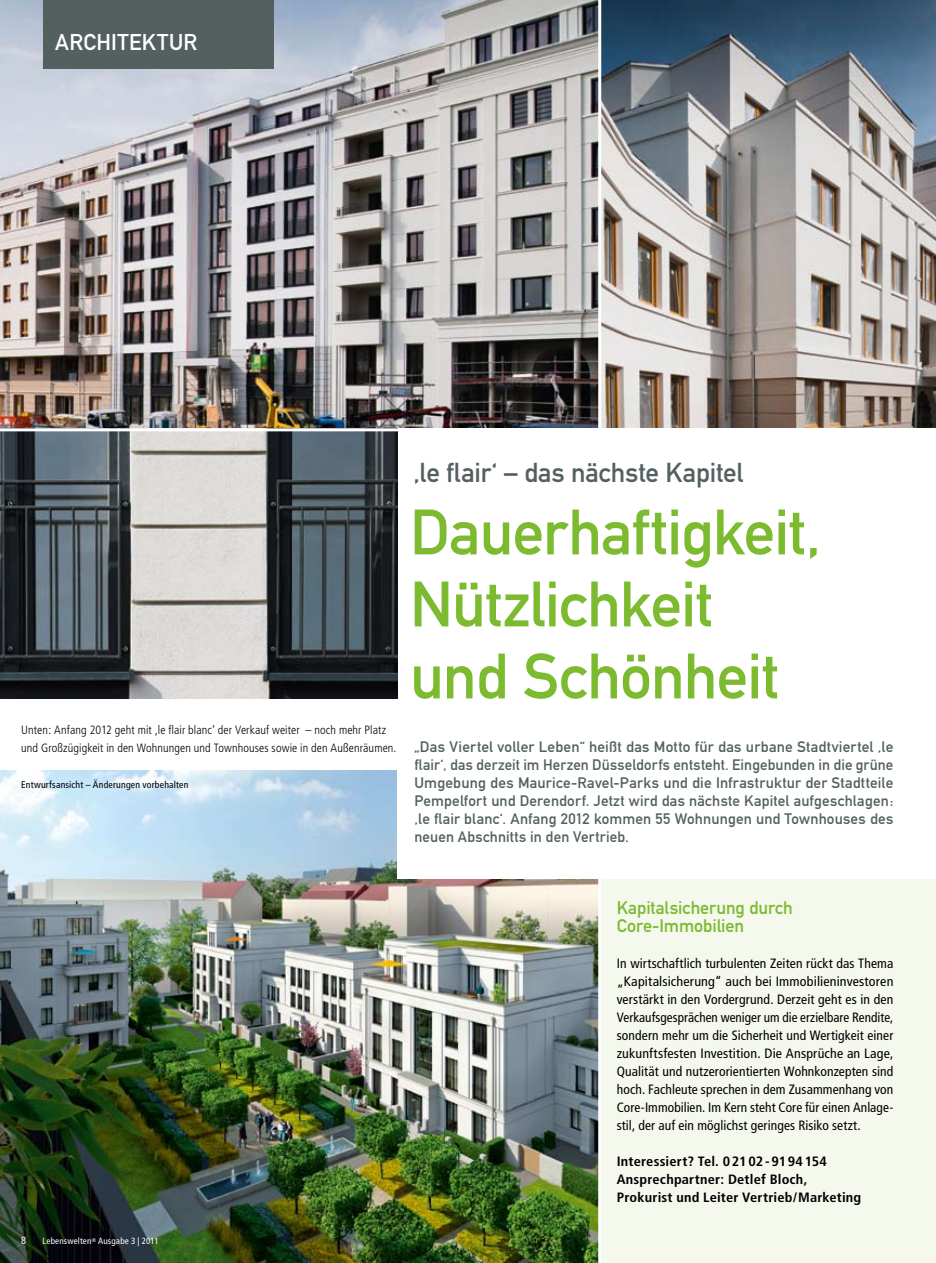
<style>
.page{position:relative;width:936px;height:1263px;background:#fff}
.page>*{position:absolute;margin:0;border:0;box-sizing:border-box;transform-origin:0 0}
.t1{font:63px/72px "DIN Mittelschrift Alternate";letter-spacing:-.015em;color:#7cba2f}
.t2{font:27px "DIN Mittelschrift";letter-spacing:-.005em;color:#546060}
.t3{font:22.5px "DIN Mittelschrift Alternate";letter-spacing:.02em;color:#fff}
.t4{font:18px/18px "DIN Mittelschrift Alternate";letter-spacing:-.005em;color:#7cba2f}
.t5{font:15px/18px "DIN Mittelschrift Alternate";letter-spacing:.01em;color:#546060;text-align:justify}
.t6{font:condensed 13.5px/18px "Frutiger";letter-spacing:.01em;color:#000;text-align:justify}
.t7{font:700 condensed 13.5px/18px "Frutiger";letter-spacing:.015em;color:#000;scale:1.06 1}
.t8{font:300 condensed 12px/18px "Frutiger";letter-spacing:.01em;color:#000}
.t9{font:condensed 10.5px "Frutiger";color:#fff}
.t10{font:condensed 9.75px "Frutiger";letter-spacing:.02em;color:#000}
.t11{font:condensed 9px "Frutiger";letter-spacing:.02em;color:#fff}
</style>
<div class="page">
<div style="left:599px;top:878px;width:336px;height:385px;background:#f4f8ed"></div>
<img style="left:0;top:770px;width:598px;height:493px">
<img style="left:0;top:0;width:935px;height:428px">
<div style="left:397px;top:428px;width:538px;height:450px;background:#fff"></div>
<img style="left:0;top:431px;width:397px;height:267px">
<div style="left:43px;top:0;width:230px;height:68px;background:#546060"></div>
<hr style="left:598px;top:0;width:3px;height:446px;background:#fff">
<hr style="left:598px;top:860px;width:3px;height:403px;background:#fff">
<h3 class="t3" style="left:55px;top:29px;width:143px">Architektur</h3>
<p class="t8" style="left:21px;top:721px;width:376px">Unten: Anfang 2012 geht mit ‚le flair blanc‘ der Verkauf weiter – noch mehr Platz und Großzügigkeit in den Wohnungen und Townhouses sowie in den Außenräumen.</p>
<p class="t10" style="left:21px;top:779px;width:169px">Entwurfsansicht – Änderungen vorbehalten</p>
<h2 class="t2" style="left:413px;top:457px;width:331px">,le flair‘ – das nächste Kapitel</h2>
<h1 class="t1" style="left:410px;top:496px;width:412px">Dauerhaftigkeit,<br>Nützlichkeit und Schönheit</h1>
<p class="t5" style="left:414px;top:738px;width:480px">„Das Viertel voller Leben“ heißt das Motto für das urbane Stadtviertel ‚le flair‘, das derzeit im Herzen Düsseldorfs entsteht. Eingebunden in die grüne Umgebung des Maurice-Ravel-Parks und die Infrastruktur der Stadtteile Pempelfort und Derendorf. Jetzt wird das nächste Kapitel aufgeschlagen: ‚le flair blanc‘. Anfang 2012 kommen 55 Wohnungen und Townhouses des neuen Abschnitts in den Vertrieb.</p>
<p class="t9" style="left:21px;top:1235px;width:7px">8</p>
<p class="t11" style="left:43px;top:1236px;width:118px">Lebenswelten<sup>®</sup> Ausgabe 3 | 2011</p>
<h3 class="t4" style="left:616px;top:899px;width:178px">Kapitalsicherung durch<br>Core-Immobilien</h3>
<p class="t6" style="left:616px;top:955px;width:278px">In wirtschaftlich turbulenten Zeiten rückt das Thema „Kapitalsicherung“ auch bei Immobilieninvestoren verstärkt in den Vordergrund. Derzeit geht es in den Verkaufsgesprächen weniger um die erzielbare Rendite, sondern mehr um die Sicherheit und Wertigkeit einer zukunftsfesten Investition. Die Ansprüche an Lage, Qualität und nutzerorientierten Wohnkonzepten sind hoch. Fachleute sprechen in dem Zusammenhang von Core-Immobilien. Im Kern steht Core für einen Anlage&shy;stil, der auf ein möglichst geringes Risiko setzt.</p>
<p class="t7" style="left:616px;top:1153px;width:232px">Interessiert? Tel. 02102-9194154<br>Ansprechpartner: Detlef Bloch,<br>Prokurist und Leiter Vertrieb/Marketing</p>
</div>
